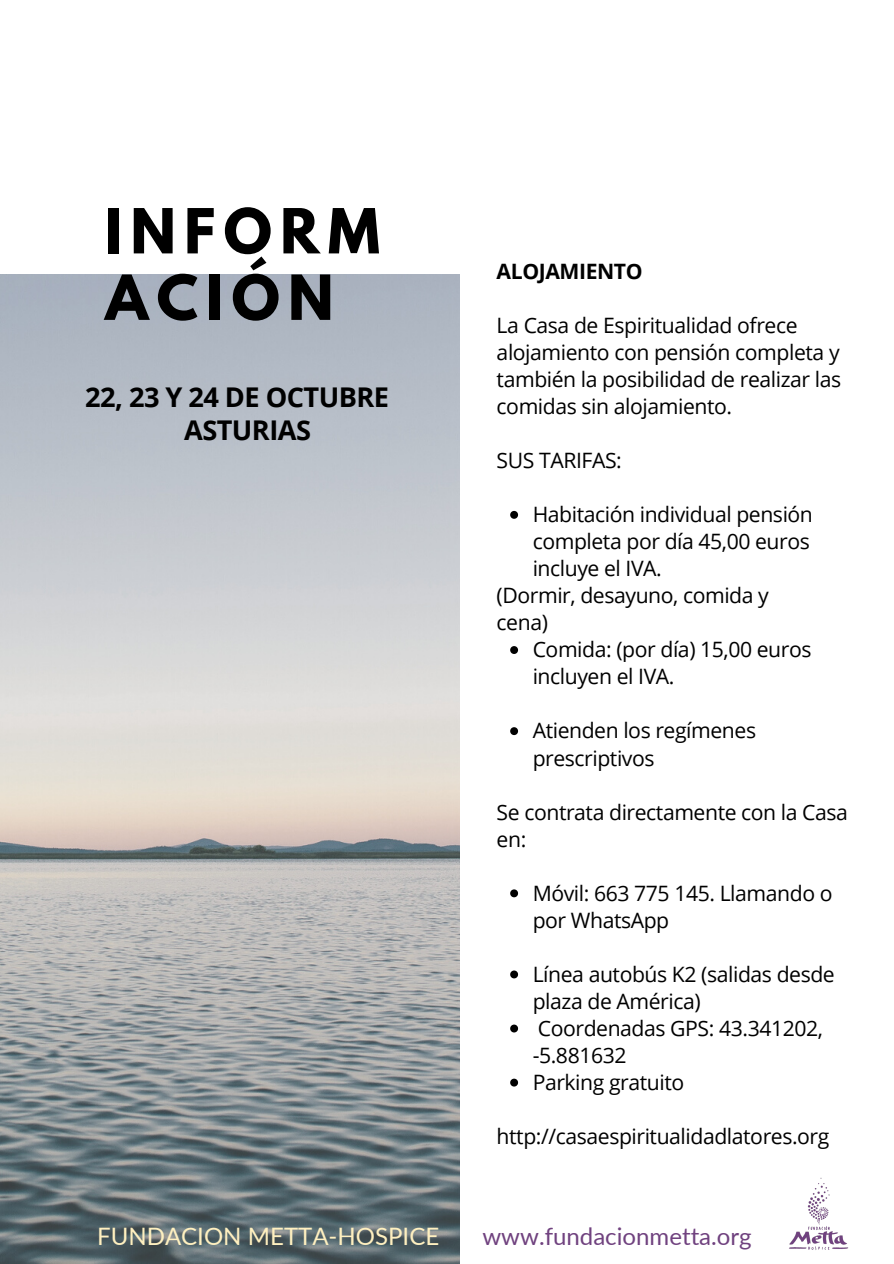
<style>
.page{position:relative;width:894px;height:1264px;background:#fff}
.page>*{position:absolute;margin:0;border:0;box-sizing:border-box;transform-origin:0 0}
.t1{font:700 55.05px/66.4px "League Spartan";letter-spacing:.15em;color:#000}
.t2{font:700 27.15px "Open Sans";letter-spacing:-.02em;color:#000}
.t3{font:24px "Lato";color:#fff0c0}
.t4{font:24px "Lato";color:#70427f}
.t5{font:21.15px/27px "Open Sans";letter-spacing:-.02em;color:#000}
.t6{font:700 21.15px "Open Sans";letter-spacing:-.02em;color:#000}
</style>
<div class="page">
<img style="left:0;top:274px;width:459px;height:989px">
<img style="left:789px;top:1177px;width:60px;height:73px">
<svg style="left:510px;top:511px;width:8px;height:8px"></svg>
<svg style="left:510px;top:646px;width:8px;height:8px"></svg>
<svg style="left:510px;top:727px;width:8px;height:8px"></svg>
<svg style="left:510px;top:889px;width:8px;height:8px"></svg>
<svg style="left:510px;top:970px;width:8px;height:8px"></svg>
<svg style="left:510px;top:1024px;width:8px;height:8px"></svg>
<svg style="left:510px;top:1078px;width:8px;height:8px"></svg>
<p class="t1" style="left:105px;top:205px;width:276px">INFORM<br>ACIÓN</p>
<p class="t2" style="left:85px;top:377px;width:305px">22, 23 Y 24 DE OCTUBRE</p>
<p class="t2" style="left:184px;top:411px;width:128px">ASTURIAS</p>
<p class="t6" style="left:496px;top:256px;width:147px">ALOJAMIENTO</p>
<p class="t5" style="left:496px;top:311px;width:346px">La Casa de Espiritualidad ofrece alojamiento con pensión completa y también la posibilidad de realizar las comidas sin alojamiento.</p>
<p class="t5" style="left:496px;top:446px;width:127px">SUS TARIFAS:</p>
<p class="t5" style="left:532px;top:500px;width:282px">Habitación individual pensión completa por día 45,00 euros incluye el IVA.</p>
<p class="t5" style="left:496px;top:581px;width:274px">(Dormir, desayuno, comida y cena)</p>
<p class="t5" style="left:532px;top:635px;width:280px">Comida: (por día) 15,00 euros incluyen el IVA.</p>
<p class="t5" style="left:532px;top:716px;width:225px">Atienden los regímenes prescriptivos</p>
<p class="t5" style="left:496px;top:797px;width:353px">Se contrata directamente con la Casa en:</p>
<p class="t5" style="left:532px;top:879px;width:301px">Móvil: 663 775 145. Llamando o por WhatsApp</p>
<p class="t5" style="left:532px;top:960px;width:303px">Línea autobús K2 (salidas desde plaza de América)</p>
<p class="t5" style="left:532px;top:1014px;width:292px">Coordenadas GPS: 43.341202, -5.881632</p>
<p class="t5" style="left:532px;top:1068px;width:153px">Parking gratuito</p>
<p class="t5" style="left:496px;top:1122px;width:334px">http://casaespiritualidadlatores.org</p>
<p class="t3" style="left:97px;top:1220px;width:343px">FUNDACION METTA-HOSPICE</p>
<p class="t4" style="left:482px;top:1220px;width:271px">www.fundacionmetta.org</p>
</div>
